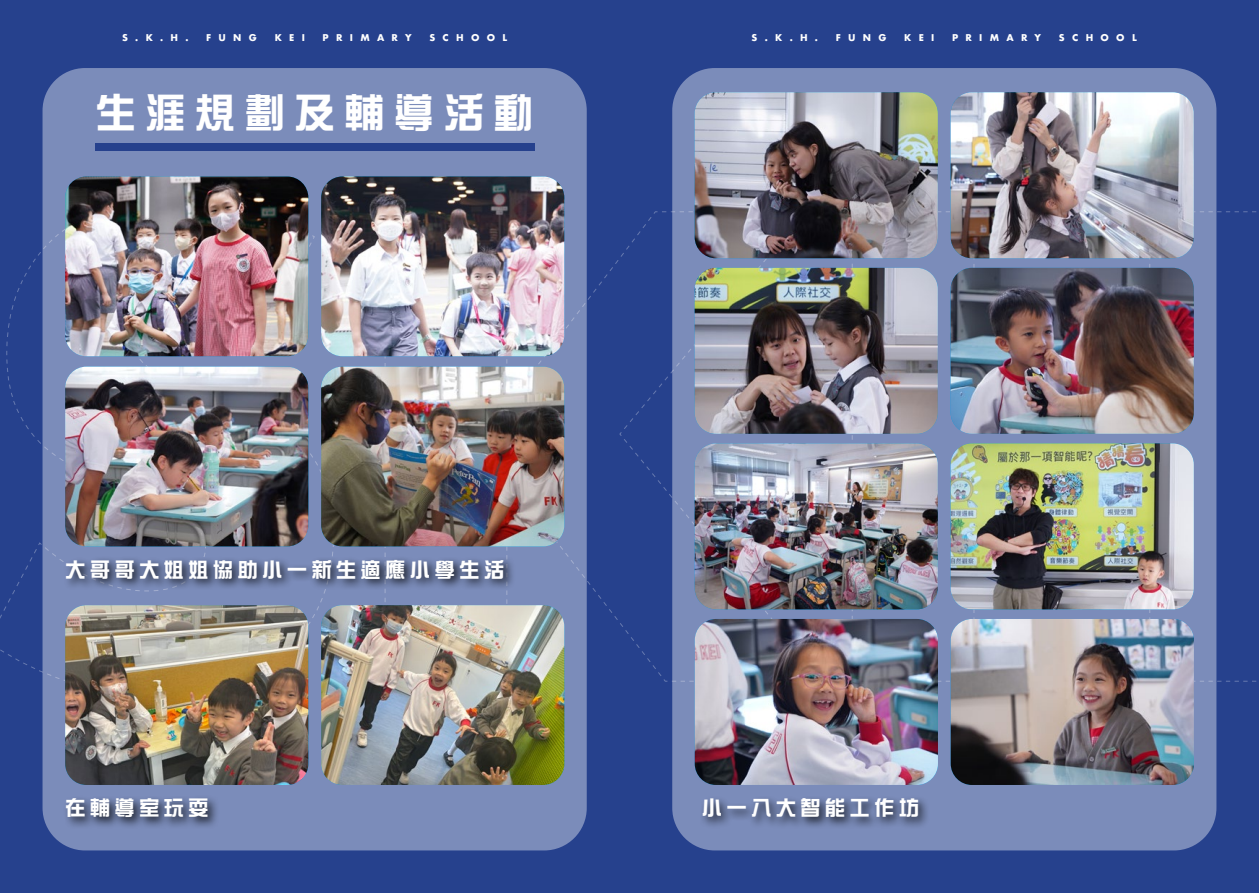
<style>
.page{position:relative;width:1259px;height:893px;background:#26418d}
.page>*{position:absolute;margin:0;border:0;box-sizing:border-box;transform-origin:0 0}
.t1{font:40.5px "DF Zong Yi HK W7";letter-spacing:.225em;color:#fff}
.t2{font:20.55px "DF Zong Yi HK W7";letter-spacing:.2em;color:#fff}
.t3{font:700 9.15px "Futura";letter-spacing:.8em;color:#fff}
</style>
<div class="page">
<svg style="left:0;top:198px;width:43px;height:497px"></svg>
<div style="left:672px;top:68px;width:544px;height:782px;background:#7b8cba;border-radius:43px"></div>
<div style="left:43px;top:68px;width:544px;height:782px;background:#7b8cba;border-radius:43px"></div>
<div style="left:95px;top:143px;width:439px;height:8px;background:#26418d"></div>
<img style="left:65px;top:176px;width:243px;height:180px">
<img style="left:694px;top:92px;width:244px;height:166px">
<img style="left:694px;top:443px;width:244px;height:166px">
<img style="left:65px;top:367px;width:243px;height:179px">
<img style="left:694px;top:268px;width:244px;height:166px">
<img style="left:695px;top:619px;width:243px;height:166px">
<img style="left:65px;top:605px;width:243px;height:180px">
<img style="left:321px;top:176px;width:243px;height:180px">
<img style="left:950px;top:92px;width:243px;height:166px">
<img style="left:950px;top:443px;width:243px;height:166px">
<img style="left:321px;top:367px;width:243px;height:179px">
<img style="left:950px;top:268px;width:243px;height:166px">
<img style="left:950px;top:619px;width:244px;height:166px">
<img style="left:321px;top:605px;width:243px;height:180px">
<div style="left:63px;top:556px;width:453px;height:35px;background:#000;opacity:.75"></div>
<div style="left:63px;top:795px;width:157px;height:35px;background:#000;opacity:.75"></div>
<div style="left:700px;top:795px;width:230px;height:34px;background:#000;opacity:.75"></div>
<p class="t3" style="left:122px;top:31px;width:68px">S.K.H.</p>
<p class="t3" style="left:206px;top:31px;width:52px">FUNG</p>
<p class="t3" style="left:275px;top:31px;width:32px">KEI</p>
<p class="t3" style="left:322px;top:31px;width:91px">PRIMARY</p>
<p class="t3" style="left:429px;top:31px;width:79px">SCHOOL</p>
<p class="t3" style="left:751px;top:31px;width:68px">S.K.H.</p>
<p class="t3" style="left:835px;top:31px;width:52px">FUNG</p>
<p class="t3" style="left:904px;top:31px;width:32px">KEI</p>
<p class="t3" style="left:952px;top:31px;width:91px">PRIMARY</p>
<p class="t3" style="left:1059px;top:31px;width:79px">SCHOOL</p>
<h1 class="t1" style="left:95px;top:91px;width:440px">生涯規劃及輔導活動</h1>
<h2 class="t2" style="left:65px;top:558px;width:440px">大哥哥大姐姐協助小一新生適應小學生活</h2>
<h2 class="t2" style="left:65px;top:797px;width:145px">在輔導室玩耍</h2>
<h2 class="t2" style="left:702px;top:797px;width:219px">小一八大智能工作坊</h2>
</div>
